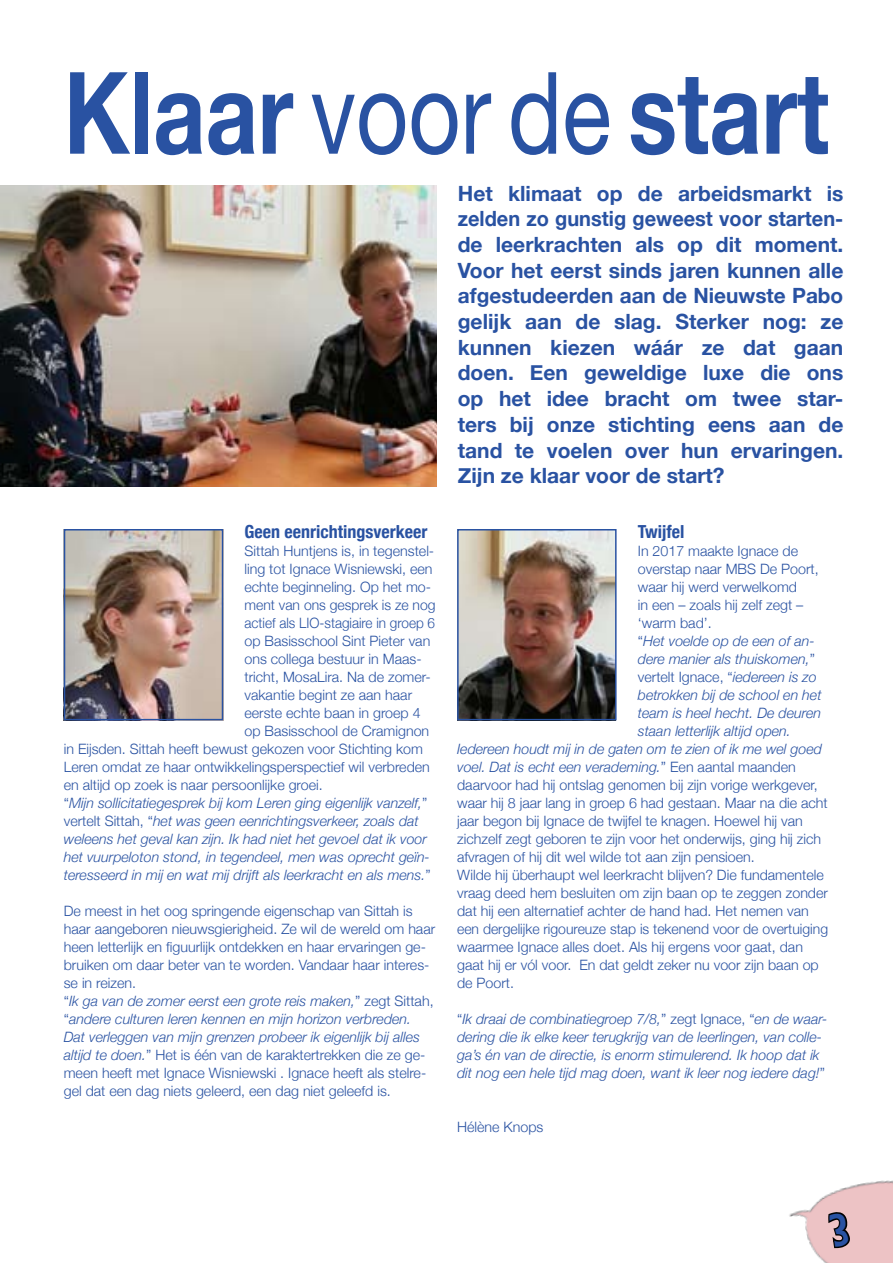
<style>
.page{position:relative;width:893px;height:1263px;background:#fff}
.page>*{position:absolute;margin:0;border:0;box-sizing:border-box;transform-origin:0 0}
.t1{font:700 114px "Helvetica Neue";color:#2952a2;scale:.8 1}
.t2{font:700 21px/25.7px "Helvetica Neue";color:#2952a2;text-align:justify}
.t3{font:700 condensed 18px "Helvetica Neue";color:#2952a2}
.t4{font:300 14.25px/18px "Helvetica Neue";color:#2952a2}
.t5{font:italic 300 14.25px/18px "Helvetica Neue";color:#2952a2}
.t6{font:300 14.25px "Helvetica Neue";color:#2952a2;scale:.95 1}
.s1{font-weight:400}
.s2{font-style:normal}
.s3{font-style:italic}
</style>
<div class="page">
<img style="left:789px;top:1180px;width:104px;height:83px">
<img style="left:0;top:186px;width:437px;height:300px">
<img style="left:67px;top:532px;width:153px;height:185px">
<div style="left:64px;top:529px;width:159px;height:191px;border:2px solid #2952a2"></div>
<img style="left:460px;top:532px;width:154px;height:185px">
<div style="left:457px;top:529px;width:160px;height:191px;border:2px solid #2952a2"></div>
<svg style="left:802px;top:1209px;width:50px;height:45px;background:#c7aaab"></svg>
<h1 class="t1" style="left:64px;top:43px;width:958px">Klaar <span class="s1">voor de</span> start</h1>
<p class="t2" style="left:458px;top:180px;width:387px">Het klimaat op de arbeidsmarkt is zelden zo gunstig geweest voor starten&shy;de leerkrachten als op dit moment.<br>Voor het eerst sinds jaren kunnen alle afgestudeerden aan de Nieuwste Pabo gelijk aan de slag. Sterker nog: ze kunnen kiezen wáár ze dat gaan doen. Een geweldige luxe die ons op het idee bracht om twee star&shy;ters bij onze stichting eens aan de tand te voelen over hun ervaringen.<br>Zijn ze klaar voor de start?</p>
<p class="t3" style="left:244px;top:521px;width:184px">Geen eenrichtingsverkeer</p>
<p class="t4" style="left:244px;top:542px;width:191px">Sittah Huntjens is, in tegenstel-</p>
<p class="t4" style="left:244px;top:560px;width:190px">ling tot Ignace Wisniewski, een</p>
<p class="t4" style="left:244px;top:578px;width:188px">echte beginneling. Op het mo-</p>
<p class="t4" style="left:244px;top:596px;width:193px">ment van ons gesprek is ze nog</p>
<p class="t6" style="left:244px;top:615px;width:202px">actief als LIO-stagiaire in groep 6</p>
<p class="t4" style="left:244px;top:632px;width:187px">op Basisschool Sint Pieter van</p>
<p class="t4" style="left:244px;top:650px;width:179px">ons collega bestuur in Maas-</p>
<p class="t4" style="left:244px;top:668px;width:188px">tricht, MosaLira. Na de zomer-</p>
<p class="t4" style="left:244px;top:686px;width:169px">vakantie begint ze aan haar</p>
<p class="t4" style="left:244px;top:704px;width:178px">eerste echte baan in groep 4</p>
<p class="t4" style="left:244px;top:722px;width:186px">op Basisschool de Cramignon</p>
<p class="t4" style="left:64px;top:740px;width:361px">in Eijsden. Sittah heeft bewust gekozen voor Stichting kom</p>
<p class="t4" style="left:64px;top:758px;width:368px">Leren omdat ze haar ontwikkelingsperspectief wil verbreden</p>
<p class="t4" style="left:64px;top:776px;width:260px">en altijd op zoek is naar persoonlijke groei.</p>
<p class="t5" style="left:64px;top:794px;width:365px"><span class="s2">“</span>Mijn sollicitatiegesprek bij kom Leren ging eigenlijk vanzelf,<span class="s2">”</span></p>
<p class="t5" style="left:64px;top:812px;width:357px"><span class="s2">vertelt Sittah, “</span>het was geen eenrichtingsverkeer, zoals dat</p>
<p class="t5" style="left:64px;top:830px;width:365px">weleens het geval kan zijn. Ik had niet het gevoel dat ik voor</p>
<p class="t5" style="left:64px;top:848px;width:368px">het vuurpeloton stond, in tegendeel, men was oprecht geïn-</p>
<p class="t5" style="left:64px;top:866px;width:368px">teresseerd in mij en wat mij drijft als leerkracht en als mens.<span class="s2">”</span></p>
<p class="t4" style="left:64px;top:902px;width:373px">De meest in het oog springende eigenschap van Sittah is haar aangeboren nieuwsgierigheid. Ze wil de wereld om haar heen letterlijk en figuurlijk ontdekken en haar ervaringen ge&shy;bruiken om daar beter van te worden. Vandaar haar interes&shy;se in reizen.<br>“<span class="s3">Ik ga van de zomer eerst een grote reis maken,</span>” zegt Sittah, “<span class="s3">andere culturen leren kennen en mijn horizon verbreden.<br>Dat verleggen van mijn grenzen probeer ik eigenlijk bij alles altijd te doen.</span>” Het is één van de karaktertrekken die ze ge&shy;meen heeft met Ignace Wisniewski . Ignace heeft als stelre&shy;gel dat een dag niets geleerd, een dag niet geleefd is.</p>
<p class="t3" style="left:638px;top:521px;width:48px">Twijfel</p>
<p class="t4" style="left:638px;top:542px;width:162px">In 2017 maakte Ignace de</p>
<p class="t4" style="left:638px;top:560px;width:182px">overstap naar MBS De Poort,</p>
<p class="t4" style="left:638px;top:578px;width:161px">waar hij werd verwelkomd</p>
<p class="t4" style="left:638px;top:596px;width:167px">in een – zoals hij zelf zegt –</p>
<p class="t4" style="left:638px;top:614px;width:75px">‘warm bad’.</p>
<p class="t5" style="left:638px;top:632px;width:178px"><span class="s2">“</span>Het voelde op de een of an-</p>
<p class="t5" style="left:638px;top:650px;width:179px">dere manier als thuiskomen,<span class="s2">”</span></p>
<p class="t4" style="left:638px;top:668px;width:180px">vertelt Ignace, “<span class="s3">iedereen is zo</span></p>
<p class="t5" style="left:638px;top:686px;width:185px">betrokken bij de school en het</p>
<p class="t5" style="left:638px;top:704px;width:185px">team is heel hecht. De deuren</p>
<p class="t5" style="left:638px;top:722px;width:155px">staan letterlijk altijd open.</p>
<p class="t5" style="left:457px;top:740px;width:366px">Iedereen houdt mij in de gaten om te zien of ik me wel goed</p>
<p class="t5" style="left:457px;top:758px;width:340px">voel. Dat is echt een verademing.<span class="s2">” Een aantal maanden</span></p>
<p class="t4" style="left:457px;top:776px;width:362px">daarvoor had hij ontslag genomen bij zijn vorige werkgever,</p>
<p class="t4" style="left:457px;top:794px;width:372px">waar hij 8 jaar lang in groep 6 had gestaan. Maar na die acht</p>
<p class="t4" style="left:457px;top:812px;width:347px">jaar begon bij Ignace de twijfel te knagen. Hoewel hij van</p>
<p class="t4" style="left:457px;top:830px;width:366px">zichzelf zegt geboren te zijn voor het onderwijs, ging hij zich</p>
<p class="t4" style="left:457px;top:848px;width:299px">afvragen of hij dit wel wilde tot aan zijn pensioen.</p>
<p class="t4" style="left:457px;top:866px;width:368px">Wilde hij überhaupt wel leerkracht blijven? Die fundamentele</p>
<p class="t4" style="left:457px;top:884px;width:372px">vraag deed hem besluiten om zijn baan op te zeggen zonder</p>
<p class="t4" style="left:457px;top:902px;width:353px">dat hij een alternatief achter de hand had. Het nemen van</p>
<p class="t4" style="left:457px;top:920px;width:372px">een dergelijke rigoureuze stap is tekenend voor de overtuiging</p>
<p class="t4" style="left:457px;top:938px;width:347px">waarmee Ignace alles doet. Als hij ergens voor gaat, dan</p>
<p class="t4" style="left:457px;top:956px;width:363px">gaat hij er vól voor. En dat geldt zeker nu voor zijn baan op</p>
<p class="t4" style="left:457px;top:974px;width:59px">de Poort.</p>
<p class="t5" style="left:457px;top:1010px;width:372px"><span class="s2">“</span>Ik draai de combinatiegroep 7/8,<span class="s2">” zegt Ignace, “</span>en de waar&shy;dering die ik elke keer terugkrijg van de leerlingen, van colle&shy;ga’s én van de directie, is enorm stimulerend. Ik hoop dat ik dit nog een hele tijd mag doen, want ik leer nog iedere dag!<span class="s2">”</span></p>
<p class="t4" style="left:457px;top:1118px;width:88px">Hélène Knops</p>
</div>
